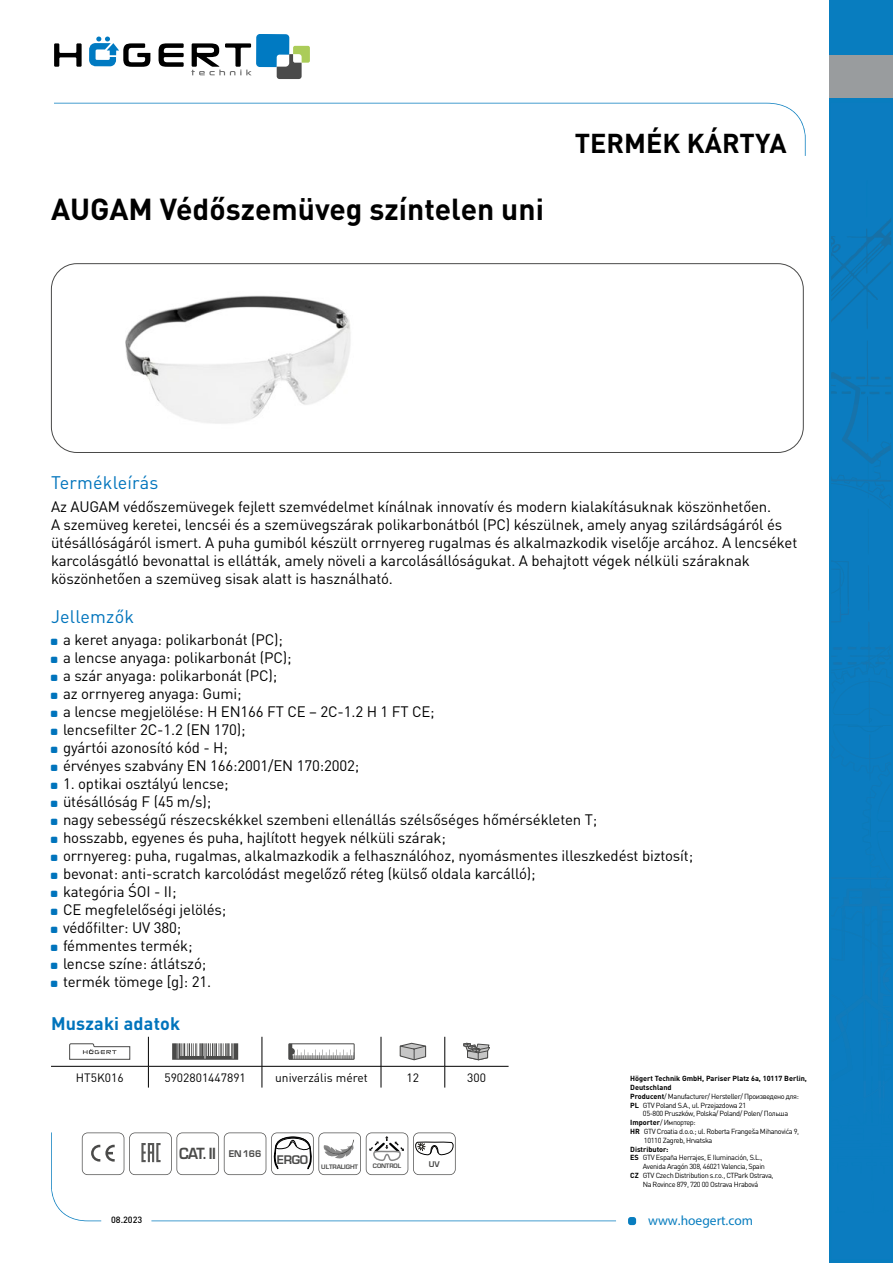
<style>
.page{position:relative;width:893px;height:1263px;background:#fff}
.page>*{position:absolute;margin:0;border:0;box-sizing:border-box;transform-origin:0 0}
.t1{font:700 30px "DIN Pro";color:#000}
.t2{font:700 27px "DIN Pro";color:#000}
.t3{font:18px "DIN Pro";letter-spacing:.01em;color:#0074bc}
.t4{font:700 18px "DIN Pro";letter-spacing:.01em;color:#0074bc}
.t5{font:15px/18px "DIN Pro";letter-spacing:-.01em;color:#000}
.t6{font:700 15px "Euromode";color:#4a4a49;scale:.93 1}
.t7{font:13.5px "Myriad Pro";color:#087dbf}
.t8{font:12px "DIN Pro";color:#000}
.t9{font:700 11.55px "Euromode";color:#4a4a49}
.t10{font:500 9px "DIN Pro";color:#000}
.t11{font:700 7.65px "Euromode";color:#4a4a49}
.t12{font:7.35px "DIN Pro";letter-spacing:-.05em;color:#000}
.t13{font:700 7.35px "DIN Pro";color:#000}
.t14{font:700 6px "Euromode";letter-spacing:-.015em;color:#4a4a49}
.s1{font-size:9px}
.s2{font-weight:700}
</style>
<div class="page">
<svg style="left:54px;top:43px;width:28px;height:24px"></svg>
<svg style="left:159px;top:43px;width:25px;height:24px"></svg>
<svg style="left:89px;top:37px;width:61px;height:30px"></svg>
<svg style="left:191px;top:34px;width:119px;height:45px"></svg>
<svg style="left:54px;top:103px;width:752px;height:53px"></svg>
<div style="left:628px;top:1217px;width:8px;height:8px;background:#087dbf;border-radius:3px"></div>
<svg style="left:51px;top:1132px;width:565px;height:89px"></svg>
<div style="left:830px;top:0;width:63px;height:1263px;background:#087dbf"></div>
<img style="left:831px;top:273px;width:50px;height:56px">
<img style="left:867px;top:222px;width:24px;height:44px">
<img style="left:831px;top:222px;width:56px;height:42px">
<svg style="left:831px;top:341px;width:60px;height:565px"></svg>
<img style="left:863px;top:906px;width:28px;height:76px">
<img style="left:831px;top:877px;width:60px;height:2px">
<img style="left:848px;top:647px;width:43px;height:3px">
<div style="left:830px;top:56px;width:63px;height:42px;background:#999c9e"></div>
<div style="left:51px;top:263px;width:753px;height:190px;border:1px solid #4a4a49;border-radius:26px"></div>
<svg style="left:82px;top:1132px;width:374px;height:43px"></svg>
<svg style="left:148px;top:1037px;width:1px;height:50px"></svg>
<svg style="left:262px;top:1037px;width:1px;height:50px"></svg>
<svg style="left:381px;top:1037px;width:1px;height:50px"></svg>
<svg style="left:445px;top:1037px;width:1px;height:50px"></svg>
<hr style="left:51px;top:1066px;width:97px;height:1px;background:#000">
<hr style="left:148px;top:1066px;width:114px;height:1px;background:#000">
<hr style="left:262px;top:1066px;width:119px;height:1px;background:#000">
<hr style="left:381px;top:1066px;width:64px;height:1px;background:#000">
<hr style="left:445px;top:1066px;width:64px;height:1px;background:#000">
<svg style="left:69px;top:1043px;width:61px;height:17px"></svg>
<svg style="left:172px;top:1043px;width:66px;height:17px"></svg>
<svg style="left:290px;top:1045px;width:63px;height:13px"></svg>
<div style="left:288px;top:1043px;width:67px;height:17px;border:1px solid #4a4a49"></div>
<svg style="left:400px;top:1043px;width:26px;height:17px"></svg>
<svg style="left:463px;top:1043px;width:27px;height:17px"></svg>
<img style="left:125px;top:295px;width:226px;height:129px">
<h1 class="t1" style="left:51px;top:184px;width:494px">AUGAM Védőszemüveg színtelen uni</h1>
<h2 class="t2" style="left:575px;top:121px;width:213px">TERMÉK KÁRTYA</h2>
<p class="t3" style="left:51px;top:471px;width:109px">Termékleírás</p>
<p class="t5" style="left:51px;top:497px;width:748px">Az AUGAM védőszemüvegek fejlett szemvédelmet kínálnak innovatív és modern kialakításuknak köszönhetően.<br>A szemüveg keretei, lencséi és a szemüvegszárak polikarbonátból (PC) készülnek, amely anyag szilárdságáról és ütésállóságáról ismert. A puha gumiból készült orrnyereg rugalmas és alkalmazkodik viselője arcához. A lencséket karcolásgátló bevonattal is ellátták, amely növeli a karcolásállóságukat. A behajtott végek nélküli száraknak köszönhetően a szemüveg sisak alatt is használható.</p>
<p class="t3" style="left:51px;top:604px;width:85px">Jellemzők</p>
<p class="t5" style="left:63px;top:630px;width:373px">a keret anyaga: polikarbonát (PC);<br>a lencse anyaga: polikarbonát (PC);<br>a szár anyaga: polikarbonát (PC);<br>az orrnyereg anyaga: Gumi;<br>a lencse megjelölése: H EN166 FT CE – 2C-1.2 H 1 FT CE; lencsefilter 2C-1.2 (EN 170);<br>gyártói azonosító kód - H;<br>érvényes szabvány EN 166:2001/EN 170:2002;</p>
<p class="t5" style="left:63px;top:774px;width:632px">1. optikai osztályú lencse;<br>ütésállóság F (45 m/s);<br>nagy sebességű részecskékkel szembeni ellenállás szélsőséges hőmérsékleten T;<br>hosszabb, egyenes és puha, hajlított hegyek nélküli szárak;<br>orrnyereg: puha, rugalmas, alkalmazkodik a felhasználóhoz, nyomásmentes illeszkedést biztosít; bevonat: anti-scratch karcolódást megelőző réteg (külső oldala karcálló);<br>kategória ŚOI - II;<br>CE megfelelőségi jelölés;<br>védőfilter: UV 380;<br>fémmentes termék;<br>lencse színe: átlátszó;<br>termék tömege [g]: 21.</p>
<p class="t4" style="left:51px;top:1008px;width:131px">Muszaki adatok</p>
<p class="t8" style="left:76px;top:1069px;width:49px">HT5K016</p>
<p class="t8" style="left:164px;top:1069px;width:83px">5902801447891</p>
<p class="t8" style="left:275px;top:1069px;width:94px">univerzális méret</p>
<p class="t8" style="left:407px;top:1069px;width:14px">12</p>
<p class="t8" style="left:467px;top:1069px;width:20px">300</p>
<p class="t6" style="left:179px;top:1144px;width:90px">CAT.II <span class="s1">EN166</span></p>
<p class="t9" style="left:277px;top:1152px;width:33px">ERGO</p>
<p class="t14" style="left:321px;top:1163px;width:38px">ULTRALIGHT</p>
<p class="t14" style="left:373px;top:1162px;width:30px">CONTROL</p>
<p class="t11" style="left:429px;top:1160px;width:12px">UV</p>
<p class="t13" style="left:630px;top:1072px;width:178px">Högert Technik GmbH, Pariser Platz 6a, 10117 Berlin,</p>
<p class="t13" style="left:630px;top:1081px;width:43px">Deutschland</p>
<p class="t12" style="left:630px;top:1091px;width:170px"><span class="s2">Producent</span>/ Manufacturer/ Hersteller/ Произведено для:</p>
<p class="t12" style="left:630px;top:1100px;width:117px"><span class="s2">PL</span> GTV Poland S.A., ul. Przejazdowa 21</p>
<p class="t12" style="left:643px;top:1109px;width:147px">05-800 Pruszków, Polska/ Poland/ Polen/ Польша</p>
<p class="t12" style="left:630px;top:1117px;width:67px"><span class="s2">Importer</span>/ Импортер:</p>
<p class="t12" style="left:630px;top:1126px;width:171px"><span class="s2">HR</span> GTV Croatia d.o.o.; ul. Roberta Frangeša Mihanovića 9,</p>
<p class="t12" style="left:644px;top:1135px;width:70px">10110 Zagreb, Hrvatska</p>
<p class="t13" style="left:630px;top:1143px;width:40px">Distributor:</p>
<p class="t12" style="left:630px;top:1153px;width:134px"><span class="s2">ES</span> GTV España Herrajes, E Iluminación, S.L.,</p>
<p class="t12" style="left:643px;top:1161px;width:124px">Avenida Aragón 308, 46021 Valencia, Spain</p>
<p class="t12" style="left:630px;top:1170px;width:145px"><span class="s2">CZ</span> GTV Czech Distribution s.r.o., CTPark Ostrava,</p>
<p class="t12" style="left:643px;top:1179px;width:117px">Na Rovince 879, 720 00 Ostrava Hrabová</p>
<p class="t10" style="left:111px;top:1213px;width:33px">08.2023</p>
<p class="t7" style="left:648px;top:1212px;width:107px">www.hoegert.com</p>
</div>
